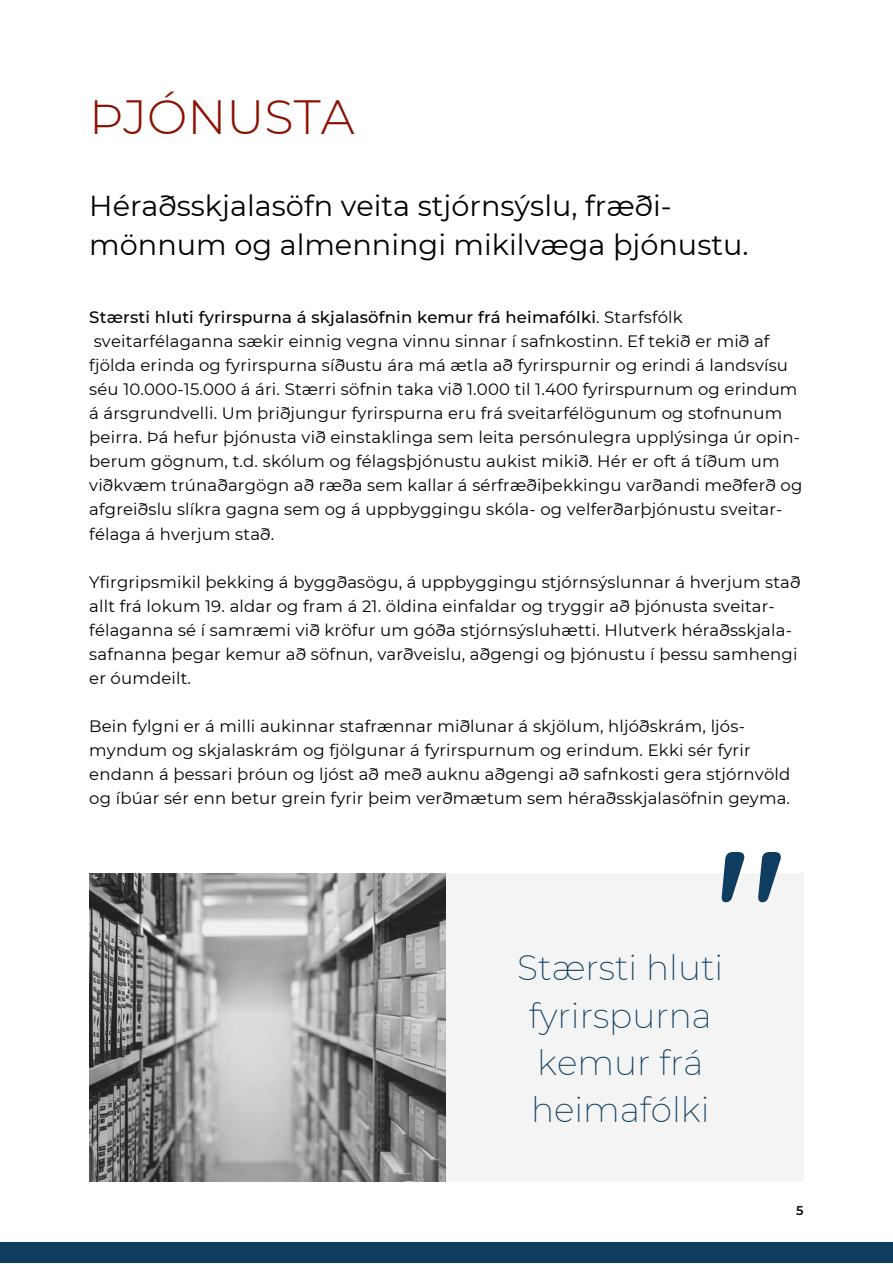
<style>
.page{position:relative;width:893px;height:1264px;background:#fff}
.page>*{position:absolute;margin:0;border:0;box-sizing:border-box;transform-origin:0 0}
.t1{font:500 176.25px "Quicksand";color:#0e3d5f}
.t2{font:300 48px "Montserrat";color:#8b1000}
.t3{font:200 34.5px/47.2px "Montserrat";color:#0e3d5f;text-align:center}
.t4{font:28.8px/39.3px "Montserrat";color:#000}
.t5{font:16.5px/24px "Montserrat";letter-spacing:.01em;color:#000}
.t6{font:600 12.75px "Montserrat";color:#000}
.s1{font-weight:500}
</style>
<div class="page">
<div style="left:0;top:1242px;width:892px;height:20px;background:#0e3d5f"></div>
<div style="left:420px;top:873px;width:383px;height:308px;background:#f4f4f4"></div>
<img style="left:89px;top:873px;width:357px;height:308px">
<p class="t2" style="left:89px;top:87px;width:267px">ÞJÓNUSTA</p>
<p class="t4" style="left:89px;top:186px;width:660px">Héraðsskjalasöfn veita stjórnsýslu, fræði&shy;mönnum og almenningi mikilvæga þjónustu.</p>
<p class="t5" style="left:89px;top:305px;width:714px"><span class="s1">Stærsti hluti fyrirspurna á skjalasöfnin kemur frá heimafólki</span>. Starfsfólk sveitarfélaganna sækir einnig vegna vinnu sinnar í safnkostinn. Ef tekið er mið af fjölda erinda og fyrirspurna síðustu ára má ætla að fyrirspurnir og erindi á landsvísu séu 10.000-15.000 á ári. Stærri söfnin taka við 1.000 til 1.400 fyrirspurnum og erindum á ársgrundvelli. Um þriðjungur fyrirspurna eru frá sveitarfélögunum og stofnunum þeirra. Þá hefur þjónusta við einstaklinga sem leita persónulegra upplýsinga úr opin&shy;berum gögnum, t.d. skólum og félagsþjónustu aukist mikið. Hér er oft á tíðum um viðkvæm trúnaðargögn að ræða sem kallar á sérfræðiþekkingu varðandi meðferð og afgreiðslu slíkra gagna sem og á uppbyggingu skóla- og velferðarþjónustu sveitar&shy;félaga á hverjum stað.</p>
<p class="t5" style="left:89px;top:569px;width:712px">Yfirgripsmikil þekking á byggðasögu, á uppbyggingu stjórnsýslunnar á hverjum stað allt frá lokum 19. aldar og fram á 21. öldina einfaldar og tryggir að þjónusta sveitar&shy;félaganna sé í samræmi við kröfur um góða stjórnsýsluhætti. Hlutverk héraðsskjala&shy;safnanna þegar kemur að söfnun, varðveislu, aðgengi og þjónustu í þessu samhengi er óumdeilt.</p>
<p class="t5" style="left:89px;top:714px;width:702px">Bein fylgni er á milli aukinnar stafrænnar miðlunar á skjölum, hljóðskrám, ljós&shy;myndum og skjalaskrám og fjölgunar á fyrirspurnum og erindum. Ekki sér fyrir endann á þessari þróun og ljóst að með auknu aðgengi að safnkosti gera stjórnvöld og íbúar sér enn betur grein fyrir þeim verðmætum sem héraðsskjalasöfnin geyma.</p>
<p class="t1" style="left:715px;top:799px;width:74px">"</p>
<p class="t3" style="left:517px;top:944px;width:207px">Stærsti hluti fyrirspurna kemur frá heimafólki</p>
<p class="t6" style="left:796px;top:1202px;width:9px">5</p>
</div>
